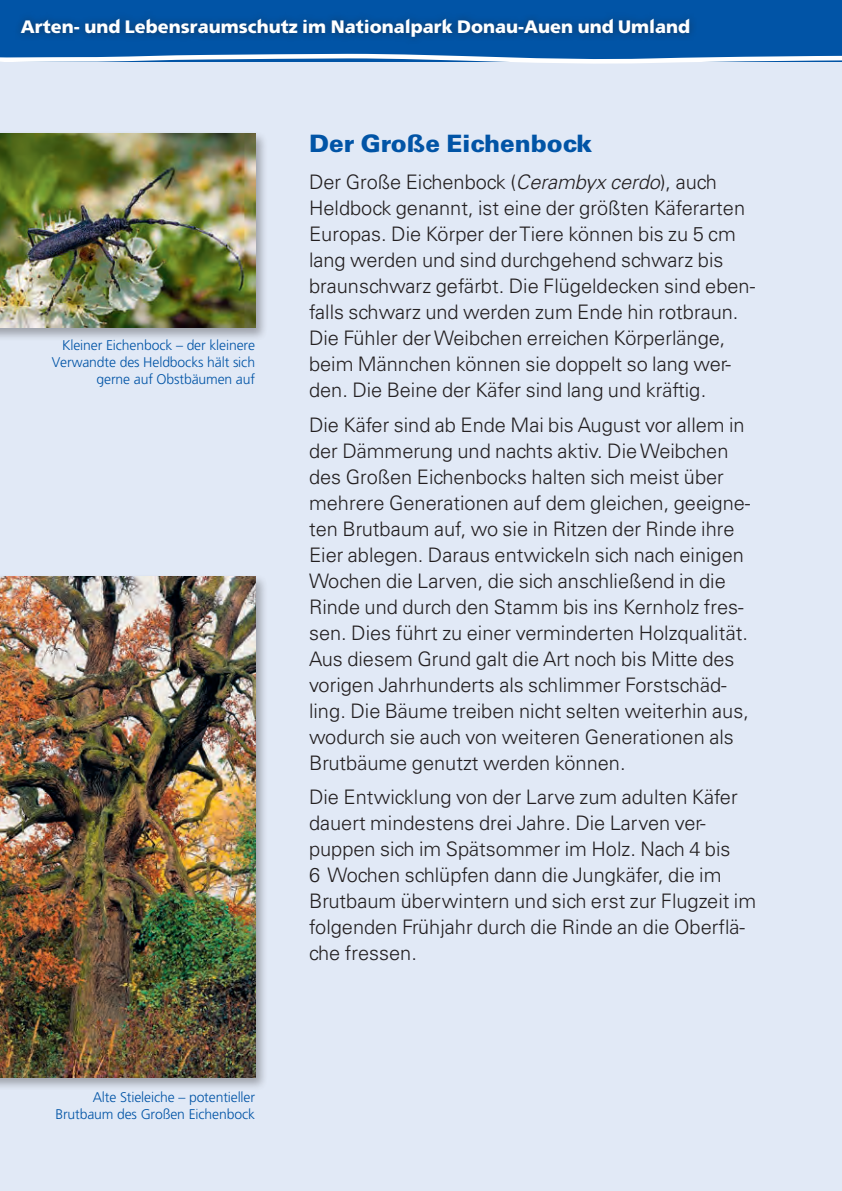
<style>
.page{position:relative;width:842px;height:1191px;background:#e1e9f6}
.page>*{position:absolute;margin:0;border:0;box-sizing:border-box;transform-origin:0 0}
.t1{font:900 24px "Univers CE";color:#0154a6}
.t2{font:300 20px/26px "Univers CE";color:#231f20}
.t3{font:900 18px "Freeway";color:#fff}
.t4{font:300 14px/16.8px "Freeway";letter-spacing:-.01em;color:#0154a6;text-align:right}
.s1{font-style:italic}
</style>
<div class="page">
<div style="left:0;top:0;width:842px;height:61px;background:#0154a6"></div>
<div style="left:13px;top:11px;width:685px;height:34px;background:#231f20;opacity:.55"></div>
<svg style="left:0;top:53px;width:842px;height:11px"></svg>
<div style="left:0;top:130px;width:268px;height:211px;background:#231f20;opacity:.35"></div>
<img style="left:0;top:133px;width:255px;height:195px">
<div style="left:0;top:573px;width:268px;height:517px;background:#231f20;opacity:.35"></div>
<img style="left:0;top:576px;width:255px;height:501px">
<p class="t3" style="left:21px;top:16px;width:671px">Arten- und Lebensraumschutz im Nationalpark Donau-Auen und Umland</p>
<p class="t4" style="left:52px;top:337px;width:205px">Kleiner Eichenbock – der kleinere<br>Verwandte des Heldbocks hält sich gerne auf Obstbäumen auf</p>
<p class="t4" style="left:55px;top:1088px;width:201px">Alte Stieleiche – potentieller<br>Brutbaum des Großen Eichenbock</p>
<p class="t1" style="left:309px;top:129px;width:285px">Der Große Eichenbock</p>
<p class="t2" style="left:309px;top:169px;width:448px">Der Große Eichenbock (<span class="s1">Cerambyx cerdo</span>), auch Heldbock genannt, ist eine der größten Käferarten Europas. Die Körper der Tiere können bis zu 5 cm lang werden und sind durchgehend schwarz bis braunschwarz gefärbt. Die Flügeldecken sind eben&shy;falls schwarz und werden zum Ende hin rotbraun.<br>Die Fühler der Weibchen erreichen Körperlänge, beim Männchen können sie doppelt so lang wer&shy;den. Die Beine der Käfer sind lang und kräftig.</p>
<p class="t2" style="left:309px;top:412px;width:443px">Die Käfer sind ab Ende Mai bis August vor allem in der Dämmerung und nachts aktiv. Die Weibchen des Großen Eichenbocks halten sich meist über mehrere Generationen auf dem gleichen, geeigne&shy;ten Brutbaum auf, wo sie in Ritzen der Rinde ihre Eier ablegen. Daraus entwickeln sich nach einigen Wochen die Larven, die sich anschließend in die Rinde und durch den Stamm bis ins Kernholz fres&shy;sen. Dies führt zu einer verminderten Holzqualität.<br>Aus diesem Grund galt die Art noch bis Mitte des vorigen Jahrhunderts als schlimmer Forstschäd&shy;ling. Die Bäume treiben nicht selten weiterhin aus, wodurch sie auch von weiteren Generationen als Brutbäume genutzt werden können.</p>
<p class="t2" style="left:309px;top:784px;width:449px">Die Entwicklung von der Larve zum adulten Käfer dauert mindestens drei Jahre. Die Larven ver&shy;puppen sich im Spätsommer im Holz. Nach 4 bis<br>6 Wochen schlüpfen dann die Jungkäfer, die im Brutbaum überwintern und sich erst zur Flugzeit im folgenden Frühjahr durch die Rinde an die Oberflä&shy;che fressen.</p>
</div>
